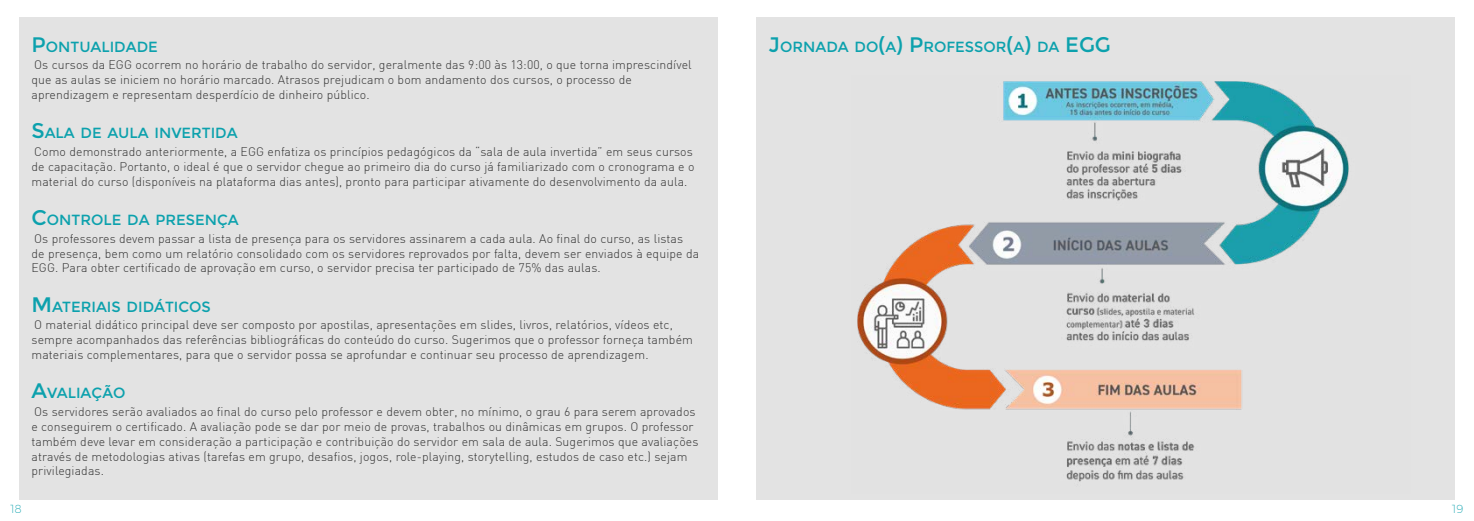
<style>
.page{position:relative;width:1474px;height:521px;background:#fff}
.page>*{position:absolute;margin:0;border:0;box-sizing:border-box;transform-origin:0 0}
.t1{font:14.7px "Montserrat";color:#0ca1ad}
.t2{font:300 12.25px/14.9px "DIN";letter-spacing:.01em;color:#333}
.t3{font:200 11.38px "Montserrat";color:#0ca1ad}
.s1{font-size:21px}
</style>
<div class="page">
<div style="left:19px;top:17px;width:699px;height:483px;background:#e3e3e3"></div>
<div style="left:756px;top:17px;width:698px;height:483px;background:#e3e3e3"></div>
<img style="left:857px;top:81px;width:492px;height:401px">
<p class="t1" style="left:32px;top:38px;width:128px"><span class="s1">P</span>ONTUALIDADE</p>
<p class="t2" style="left:32px;top:57px;width:661px">Os cursos da EGG ocorrem no horário de trabalho do servidor, geralmente das 9:00 às 13:00, o que torna imprescindível que as aulas se iniciem no horário marcado. Atrasos prejudicam o bom andamento dos cursos, o processo de aprendizagem e representam desperdício de dinheiro público.</p>
<p class="t1" style="left:32px;top:125px;width:208px"><span class="s1">S</span>ALA DE AULA INVERTIDA</p>
<p class="t2" style="left:32px;top:144px;width:664px">Como demonstrado anteriormente, a EGG enfatiza os princípios pedagógicos da “sala de aula invertida” em seus cursos de capacitação. Portanto, o ideal é que o servidor chegue ao primeiro dia do curso já familiarizado com o cronograma e o material do curso (disponíveis na plataforma dias antes), pronto para participar ativamente do desenvolvimento da aula.</p>
<p class="t1" style="left:32px;top:211px;width:209px"><span class="s1">C</span>ONTROLE DA PRESENÇA</p>
<p class="t2" style="left:32px;top:231px;width:669px">Os professores devem passar a lista de presença para os servidores assinarem a cada aula. Ao final do curso, as listas<br>de presença, bem como um relatório consolidado com os servidores reprovados por falta, devem ser enviados à equipe da<br>EGG. Para obter certificado de aprovação em curso, o servidor precisa ter participado de 75% das aulas.</p>
<p class="t1" style="left:32px;top:298px;width:181px"><span class="s1">M</span>ATERIAIS DIDÁTICOS</p>
<p class="t2" style="left:32px;top:317px;width:663px">O material didático principal deve ser composto por apostilas, apresentações em slides, livros, relatórios, vídeos etc, sempre acompanhados das referências bibliográficas do conteúdo do curso. Sugerimos que o professor forneça também materiais complementares, para que o servidor possa se aprofundar e continuar seu processo de aprendizagem.</p>
<p class="t1" style="left:32px;top:385px;width:95px"><span class="s1">A</span>VALIAÇÃO</p>
<p class="t2" style="left:32px;top:404px;width:668px">Os servidores serão avaliados ao final do curso pelo professor e devem obter, no mínimo, o grau 6 para serem aprovados e conseguirem o certificado. A avaliação pode se dar por meio de provas, trabalhos ou dinâmicas em grupos. O professor também deve levar em consideração a participação e contribuição do servidor em sala de aula. Sugerimos que avaliações através de metodologias ativas (tarefas em grupo, desafios, jogos, role-playing, storytelling, estudos de caso etc.) sejam privilegiadas.</p>
<p class="t1" style="left:768px;top:38px;width:312px"><span class="s1">J</span> ORNADA DO<span class="s1">(</span>A<span class="s1">) P</span> ROFESSOR<span class="s1">(</span>A<span class="s1">)</span> DA <span class="s1">EGG</span></p>
<p class="t3" style="left:11px;top:501px;width:13px">18</p>
<p class="t3" style="left:1451px;top:501px;width:13px">19</p>
</div>
